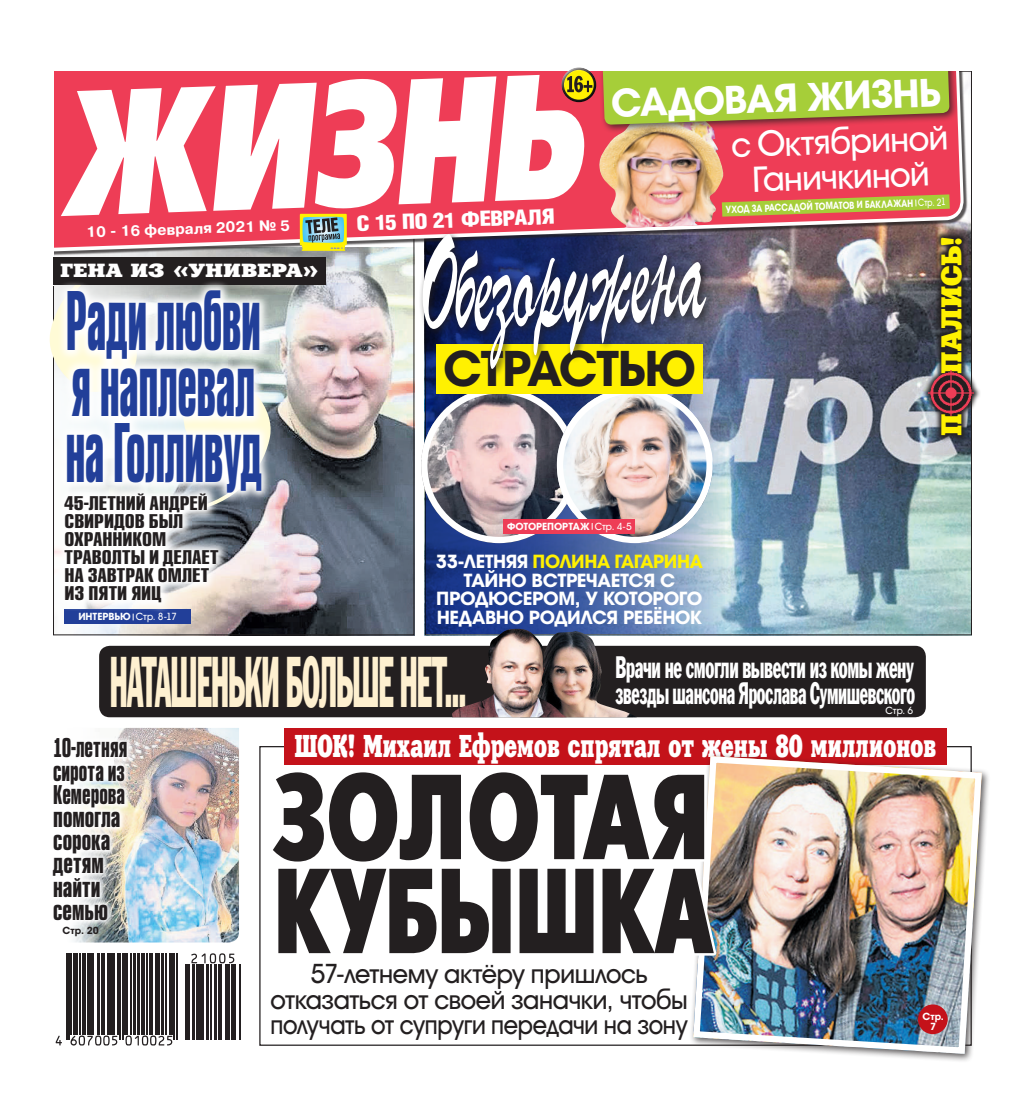
<style>
.page{position:relative;width:1025px;height:1099px;background:#fff}
.page>*{position:absolute;margin:0;border:0;box-sizing:border-box;transform-origin:0 0}
.t1{font:135.12px "ez Parsek";color:#fff;scale:.45 1}
.t2{font:120.5px/94px "ez Futura X Cond";letter-spacing:-.025em;color:#231f20;scale:1.06 1}
.t3{font:700 76.62px/65.5px "ez Rubrica Cn";letter-spacing:-.015em;color:#223f99;text-align:justify;scale:.53 1}
.t4{font:70.5px "ez Fagot";letter-spacing:-.035em;color:#fef0d0;scale:.43 1}
.t5{font:700 48.75px "ez Avante";letter-spacing:-.03em;color:#231f20}
.t6{font:700 38.75px "ez Avante";color:#fff}
.t7{font:35px/35px "ez Avante";color:#fff;text-align:center}
.t8{font:31.5px "ez Xenia Extended";letter-spacing:-.02em;color:#fff;scale:.6 1}
.t9{font:30.5px/25.4px "ez Fagot";letter-spacing:-.02em;color:#fff;scale:.61 1}
.t10{font:28.5px "ez Xenia Extended";letter-spacing:-.005em;color:#fff101;scale:.9 1}
.t11{font:26.62px/25.4px "ez Avante";letter-spacing:-.015em;color:#231f20;text-align:center}
.t12{font:700 24.62px/23.1px "ez Rubrica Cn";color:#231f20;scale:.72 1}
.t13{font:900 21.25px "ez Helios Cond";color:#fff;scale:1.13 1}
.t14{font:19px "ez Xenia Extended";letter-spacing:-.005em;color:#fff;scale:1.08 1}
.t15{font:700 18.5px/18.5px "ez Avante";letter-spacing:-.02em;color:#fff;text-align:center}
.t16{font:700 18px/18px "ez Rubrica Cn";letter-spacing:.005em;color:#231f20}
.t17{font:700 14.88px "ez Pragmatica";color:#fff}
.t18{font:700 10px/10px "ez Avante";letter-spacing:-.005em;color:#fff;text-align:center}
.t19{font:700 10px "ez Avante";letter-spacing:-.005em;color:#fff;scale:.84 1}
.t20{font:700 10px "ez Avante";color:#231f20}
.t21{font:10px "ez Avante";color:#fff}
.s1{font-weight:400}
.s2{color:#fff101}
</style>
<div class="page">
<img style="left:64px;top:256px;width:348px;height:377px">
<img style="left:724px;top:84px;width:245px;height:549px">
<svg style="left:424px;top:256px;width:300px;height:378px;background:#4f6aa2"></svg>
<div style="left:65px;top:609px;width:126px;height:15px;background:#223f99"></div>
<div style="left:99px;top:645px;width:826px;height:72px;background:#231f20;border-radius:11px"></div>
<svg style="left:54px;top:71px;width:911px;height:183px;background:#d05667"></svg>
<div style="left:284px;top:728px;width:662px;height:36px;background:#c4121a"></div>
<svg style="left:724px;top:194px;width:225px;height:23px;background:#c19744"></svg>
<img style="left:598px;top:134px;width:126px;height:94px">
<div style="left:598px;top:49px;width:360px;height:85px;background:#231f20;opacity:.75"></div>
<svg style="left:602px;top:71px;width:347px;height:54px;background:#a7bc3a"></svg>
<div style="left:0;top:0;width:1024px;height:71px;background:#fff"></div>
<div style="left:561px;top:67px;width:35px;height:28px;background:#fff;opacity:.75"></div>
<div style="left:561px;top:73px;width:37px;height:31px;background:#231f20;opacity:.75"></div>
<svg style="left:56px;top:73px;width:536px;height:180px"></svg>
<svg style="left:56px;top:1035px;width:6px;height:10px"></svg>
<hr style="left:66px;top:953px;width:1px;height:86px;background:#231f20">
<hr style="left:68px;top:953px;width:2px;height:86px;background:#231f20">
<hr style="left:71px;top:953px;width:1px;height:81px;background:#231f20">
<div style="left:73px;top:953px;width:5px;height:81px;background:#231f20"></div>
<hr style="left:79px;top:953px;width:1px;height:81px;background:#231f20">
<hr style="left:82px;top:953px;width:4px;height:81px;background:#231f20">
<hr style="left:87px;top:953px;width:4px;height:81px;background:#231f20">
<hr style="left:92px;top:953px;width:2px;height:81px;background:#231f20">
<hr style="left:98px;top:953px;width:2px;height:81px;background:#231f20">
<hr style="left:101px;top:953px;width:1px;height:81px;background:#231f20">
<hr style="left:103px;top:953px;width:2px;height:81px;background:#231f20">
<hr style="left:107px;top:953px;width:3px;height:81px;background:#231f20">
<svg style="left:70px;top:1035px;width:47px;height:10px"></svg>
<hr style="left:112px;top:953px;width:3px;height:81px;background:#231f20">
<hr style="left:117px;top:953px;width:2px;height:81px;background:#231f20">
<hr style="left:120px;top:953px;width:1px;height:86px;background:#231f20">
<hr style="left:122px;top:953px;width:1px;height:86px;background:#231f20">
<hr style="left:124px;top:953px;width:4px;height:81px;background:#231f20">
<hr style="left:130px;top:953px;width:1px;height:81px;background:#231f20">
<hr style="left:133px;top:953px;width:2px;height:81px;background:#231f20">
<hr style="left:137px;top:953px;width:3px;height:81px;background:#231f20">
<hr style="left:141px;top:953px;width:3px;height:81px;background:#231f20">
<hr style="left:147px;top:953px;width:1px;height:81px;background:#231f20">
<hr style="left:149px;top:953px;width:4px;height:81px;background:#231f20">
<hr style="left:155px;top:953px;width:1px;height:81px;background:#231f20">
<hr style="left:157px;top:953px;width:3px;height:81px;background:#231f20">
<hr style="left:161px;top:953px;width:2px;height:81px;background:#231f20">
<svg style="left:125px;top:1035px;width:47px;height:10px"></svg>
<hr style="left:165px;top:953px;width:2px;height:81px;background:#231f20">
<hr style="left:169px;top:953px;width:3px;height:81px;background:#231f20">
<hr style="left:174px;top:953px;width:1px;height:86px;background:#231f20">
<hr style="left:176px;top:953px;width:1px;height:86px;background:#231f20">
<hr style="left:185px;top:964px;width:1px;height:75px;background:#231f20">
<hr style="left:188px;top:964px;width:2px;height:75px;background:#231f20">
<hr style="left:192px;top:964px;width:3px;height:75px;background:#231f20">
<hr style="left:196px;top:964px;width:2px;height:75px;background:#231f20">
<hr style="left:199px;top:964px;width:1px;height:75px;background:#231f20">
<hr style="left:202px;top:964px;width:2px;height:75px;background:#231f20">
<hr style="left:206px;top:964px;width:3px;height:75px;background:#231f20">
<hr style="left:210px;top:964px;width:1px;height:75px;background:#231f20">
<hr style="left:215px;top:964px;width:2px;height:75px;background:#231f20">
<hr style="left:218px;top:964px;width:1px;height:75px;background:#231f20">
<hr style="left:220px;top:964px;width:2px;height:75px;background:#231f20">
<hr style="left:225px;top:964px;width:2px;height:75px;background:#231f20">
<hr style="left:229px;top:964px;width:1px;height:75px;background:#231f20">
<hr style="left:231px;top:964px;width:1px;height:75px;background:#231f20">
<svg style="left:191px;top:953px;width:43px;height:10px"></svg>
<hr style="left:233px;top:964px;width:3px;height:75px;background:#231f20">
<hr style="left:239px;top:964px;width:1px;height:75px;background:#231f20">
<img style="left:920px;top:230px;width:60px;height:213px">
<img style="left:927px;top:370px;width:46px;height:46px">
<img style="left:421px;top:387px;width:155px;height:156px;border-radius:78px">
<div style="left:421px;top:387px;width:155px;height:156px;border:6px solid #fff;border-radius:50%"></div>
<img style="left:556px;top:387px;width:156px;height:156px">
<div style="left:556px;top:387px;width:156px;height:156px;border:6px solid #fff;border-radius:50%"></div>
<div style="left:503px;top:519px;width:132px;height:14px;background:#ee3d56"></div>
<svg style="left:229px;top:377px;width:46px;height:133px"></svg>
<svg style="left:49px;top:284px;width:7px;height:108px"></svg>
<div style="left:53px;top:257px;width:273px;height:27px;background:#231f20"></div>
<svg style="left:56px;top:281px;width:216px;height:222px"></svg>
<svg style="left:54px;top:483px;width:175px;height:130px"></svg>
<div style="left:436px;top:344px;width:266px;height:49px;background:#fff101"></div>
<div style="left:418px;top:230px;width:296px;height:148px;background:#231f20;opacity:.75"></div>
<img style="left:566px;top:631px;width:70px;height:86px">
<img style="left:452px;top:628px;width:114px;height:89px">
<div style="left:689px;top:752px;width:301px;height:310px;background:#231f20;opacity:.75"></div>
<img style="left:693px;top:756px;width:288px;height:297px">
<div style="left:693px;top:756px;width:288px;height:297px;border:6px solid #fff;border-radius:17px"></div>
<img style="left:689px;top:767px;width:30px;height:192px">
<div style="left:917px;top:1004px;width:30px;height:30px;background:#c4121a;border-radius:50%"></div>
<img style="left:74px;top:728px;width:165px;height:214px">
<svg style="left:74px;top:731px;width:60px;height:195px"></svg>
<h3 class="t6" style="left:610px;top:82px;width:332px;rotate:-2deg">САДОВАЯ ЖИЗНЬ</h3>
<p class="t17" style="left:86px;top:224px;width:205px;rotate:-2deg">10 - 16 февраля 2021 № 5</p>
<p class="t13" style="left:356px;top:211px;width:177px;rotate:-2deg">С 15 ПО 21 ФЕВРАЛЯ</p>
<h1 class="t1" style="left:413px;top:200px;width:639px;rotate:-3deg">Обезоружена</h1>
<p class="t14" style="left:60px;top:259px;width:241px">ГЕНА ИЗ «УНИВЕРА»</p>
<h3 class="t3" style="left:65px;top:291px;width:371px">Ради любви я наплевал на Голливуд</h3>
<p class="t16" style="left:65px;top:495px;width:155px">45-ЛЕТНИЙ АНДРЕЙ<br>СВИРИДОВ БЫЛ<br>ОХРАННИКОМ<br>ТРАВОЛТЫ И ДЕЛАЕТ<br>НА ЗАВТРАК ОМЛЕТ<br>ИЗ ПЯТИ ЯИЦ</p>
<h3 class="t5" style="left:443px;top:341px;width:254px">СТРАСТЬЮ</h3>
<p class="t18" style="left:507px;top:521px;width:126px">ФОТОРЕПОРТАЖ <span class="s1">Стр. 4-5</span></p>
<p class="t15" style="left:436px;top:553px;width:268px">33-ЛЕТНЯЯ <span class="s2">ПОЛИНА ГАГАРИНА<br></span>ТАЙНО ВСТРЕЧАЕТСЯ С<br>ПРОДЮСЕРОМ, У КОТОРОГО<br>НЕДАВНО РОДИЛСЯ РЕБЁНОК</p>
<p class="t18" style="left:78px;top:612px;width:100px">ИНТЕРВЬЮ <span class="s1">Стр. 8-17</span></p>
<h3 class="t7" style="left:730px;top:128px;width:218px;rotate:-2deg">с Октябриной<br>Ганичкиной</h3>
<p class="t19" style="left:725px;top:204px;width:263px;rotate:-2deg">УХОД ЗА РАССАДОЙ ТОМАТОВ И БАКЛАЖАН <span class="s1">Стр. 21</span></p>
<p class="t10" style="left:933px;top:373px;width:155px;rotate:-90deg">ПАЛИСЬ!</p>
<p class="t10" style="left:933px;top:436px;width:27px;rotate:-90deg">П</p>
<h3 class="t4" style="left:110px;top:642px;width:830px">НАТАШЕНЬКИ БОЛЬШЕ НЕТ...</h3>
<p class="t9" style="left:615px;top:654px;width:492px">Врачи не смогли вывести из комы жену звезды шансона Ярослава Сумишевского</p>
<p class="t21" style="left:885px;top:704px;width:29px">Стр. 6</p>
<p class="t12" style="left:53px;top:737px;width:105px">10-летняя сирота из<br>Кемерова помогла сорока детям найти семью</p>
<p class="t20" style="left:63px;top:924px;width:38px">Стр. 20</p>
<p class="t8" style="left:294px;top:726px;width:1070px">ШОК! Михаил Ефремов спрятал от жены 80 миллионов</p>
<h2 class="t2" style="left:271px;top:772px;width:418px">ЗОЛОТАЯ<br>КУБЫШКА</h2>
<p class="t11" style="left:270px;top:961px;width:418px">57-летнему актёру пришлось отказаться от своей заначки, чтобы получать от супруги передачи на зону</p>
<p class="t18" style="left:921px;top:1011px;width:23px">Стр.<br>7</p>
</div>
